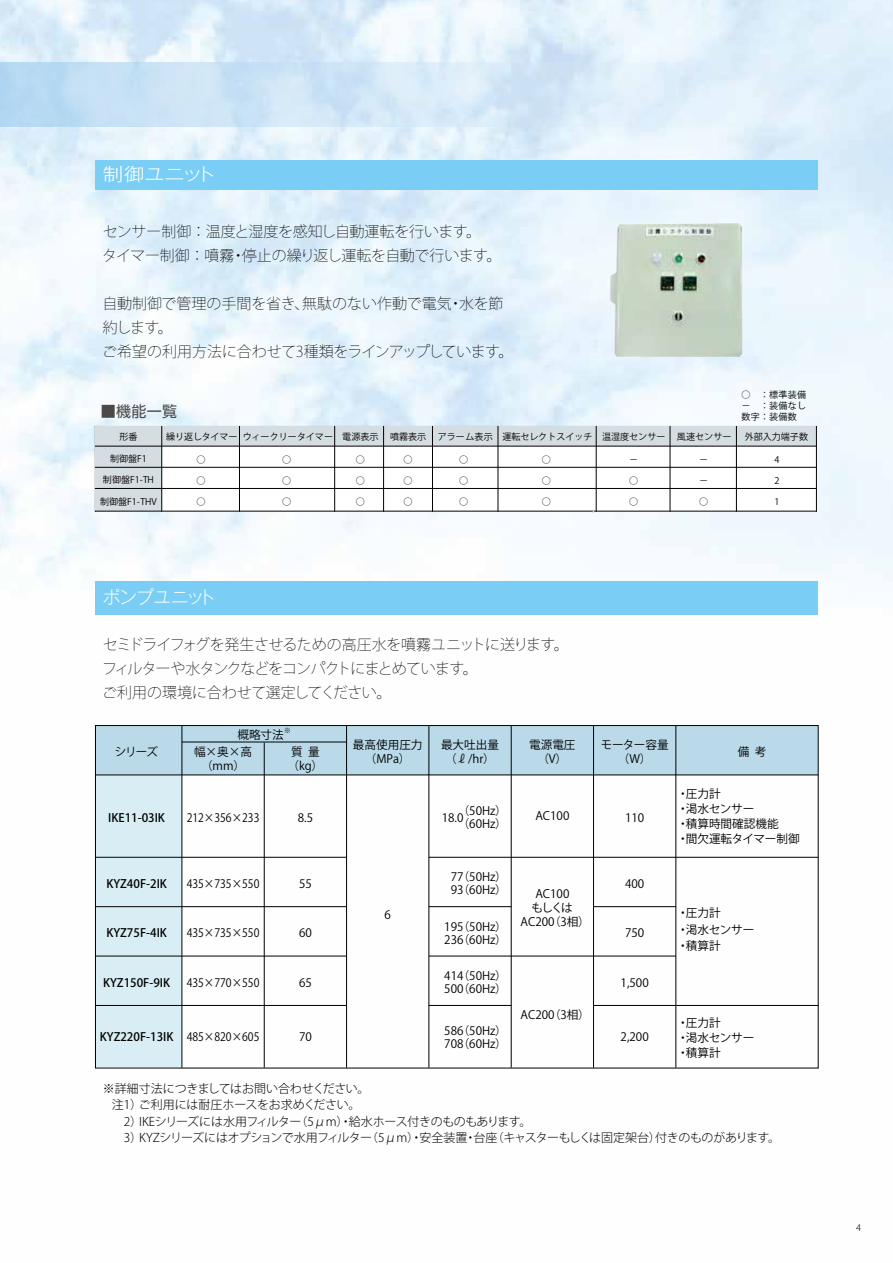
<style>
.page{position:relative;width:893px;height:1263px;background:#fff}
.page>*{position:absolute;margin:0;border:0;box-sizing:border-box;transform-origin:0 0}
.t1{font:300 18px "Gothic MB101 Pro";letter-spacing:-.08em;color:#fff}
.t2{font:300 18px "Gothic MB101 Pro";letter-spacing:-.08em;color:#fff;scale:1.15 1}
.t3{font:200 15px/24px "Koz Go Pr 6 N";letter-spacing:-.02em;color:#000}
.t4{font:200 15px/24px "Koz Go Pr 6 N";letter-spacing:-.045em;color:#000}
.t5{font:15px "Shin Go Pro";color:#4c4948}
.t6{font:300 12px "Koz Go Pro";letter-spacing:-.03em;color:#000}
.t7{font:300 12px "Koz Go Pro";letter-spacing:-.01em;color:#000}
.t8{font:300 12px "Koz Go Pro";letter-spacing:-.005em;color:#000}
.t9{font:11.55px/14px "Koz Go Pro";color:#000}
.t10{font:11.55px "Koz Go Pro";color:#000;scale:.9 1}
.t11{font:500 11.55px "Koz Go Pro";color:#000}
.t12{font:9.15px "Koz Go Pr 6 N";color:#040000}
.t13{font:9px/10.8px "Koz Go Pro";letter-spacing:.025em;color:#000;text-align:justify}
.t14{font:300 9px "Koz Go Pr 6 N";color:#000}
.t15{font:7.2px "Koz Go Pro";color:#000}
</style>
<div class="page">
<img style="left:0;top:0;width:893px;height:1069px">
<div style="left:95px;top:160px;width:723px;height:29px;background:#7acdf4"></div>
<div style="left:95px;top:581px;width:722px;height:33px;background:#7acdf4"></div>
<svg style="left:0;top:63px;width:893px;height:64px;background:#d3e7f7"></svg>
<img style="left:608px;top:224px;width:138px;height:132px">
<div style="left:97px;top:426px;width:719px;height:85px;background:#fff"></div>
<hr style="left:95px;top:426px;width:721px;height:1px;background:#040000">
<div style="left:95px;top:446px;width:67px;height:65px;background:#d4dde1"></div>
<div style="left:95px;top:427px;width:721px;height:19px;background:#d4dde1"></div>
<hr style="left:95px;top:446px;width:721px;height:1px;background:#040000">
<hr style="left:95px;top:467px;width:721px;height:1px;background:#040000">
<hr style="left:95px;top:488px;width:721px;height:1px;background:#040000">
<hr style="left:161px;top:426px;width:1px;height:85px;background:#040000">
<hr style="left:239px;top:426px;width:1px;height:85px;background:#040000">
<hr style="left:334px;top:426px;width:1px;height:85px;background:#040000">
<hr style="left:383px;top:426px;width:1px;height:85px;background:#040000">
<hr style="left:432px;top:426px;width:1px;height:85px;background:#040000">
<hr style="left:498px;top:426px;width:1px;height:85px;background:#040000">
<hr style="left:596px;top:426px;width:1px;height:85px;background:#040000">
<hr style="left:670px;top:426px;width:1px;height:85px;background:#040000">
<hr style="left:736px;top:426px;width:1px;height:85px;background:#040000">
<hr style="left:95px;top:511px;width:721px;height:1px;background:#040000">
<hr style="left:816px;top:427px;width:1px;height:84px;background:#040000">
<div style="left:95px;top:774px;width:87px;height:294px;background:#d8eef4"></div>
<div style="left:95px;top:774px;width:87px;height:294px;border:1px solid #fff"></div>
<div style="left:95px;top:725px;width:723px;height:50px;background:#badaea"></div>
<hr style="left:95px;top:774px;width:723px;height:1px;background:#000">
<hr style="left:95px;top:857px;width:252px;height:1px;background:#000">
<hr style="left:429px;top:857px;width:389px;height:1px;background:#000">
<hr style="left:95px;top:906px;width:252px;height:1px;background:#000">
<hr style="left:429px;top:906px;width:82px;height:1px;background:#000">
<hr style="left:593px;top:906px;width:83px;height:1px;background:#000">
<hr style="left:95px;top:956px;width:252px;height:1px;background:#000">
<hr style="left:429px;top:956px;width:247px;height:1px;background:#000">
<hr style="left:95px;top:1005px;width:252px;height:1px;background:#000">
<hr style="left:429px;top:1005px;width:82px;height:1px;background:#000">
<hr style="left:593px;top:1005px;width:225px;height:1px;background:#000">
<hr style="left:182px;top:742px;width:165px;height:1px;background:#000">
<hr style="left:182px;top:725px;width:1px;height:343px;background:#000">
<hr style="left:264px;top:743px;width:1px;height:325px;background:#000">
<hr style="left:346px;top:725px;width:1px;height:343px;background:#000">
<hr style="left:428px;top:725px;width:1px;height:343px;background:#000">
<hr style="left:511px;top:725px;width:1px;height:343px;background:#000">
<hr style="left:593px;top:725px;width:1px;height:343px;background:#000">
<hr style="left:675px;top:725px;width:1px;height:342px;background:#000">
<h1 class="t2" style="left:103px;top:160px;width:100px">制御ユニット</h1>
<p class="t3" style="left:102px;top:219px;width:401px">センサー制御 ： 温度と湿度を感知し自動運転を行います。<br>タイマー制御 ： 噴霧・停止の繰り返し運転を自動で行います。</p>
<p class="t3" style="left:102px;top:291px;width:413px">自動制御で管理の手間を省き、無駄のない作動で電気・水を節約します。<br>ご希望の利用方法に合わせて3種類をラインアップしています。</p>
<p class="t5" style="left:101px;top:399px;width:78px">■機能一覧</p>
<p class="t13" style="left:742px;top:390px;width:66px">○　：標準装備－　：装備なし数字：装備数</p>
<p class="t12" style="left:119px;top:432px;width:20px">形番</p>
<p class="t12" style="left:166px;top:432px;width:214px">繰り返しタイマーウィークリータイマー 電源表示</p>
<p class="t12" style="left:390px;top:432px;width:38px">噴霧表示</p>
<p class="t12" style="left:438px;top:432px;width:295px">アラーム表示 運転セレクトスイッチ 温湿度センサー 風速センサー</p>
<p class="t12" style="left:745px;top:432px;width:65px">外部入力端子数</p>
<p class="t12" style="left:110px;top:454px;width:38px">制御盤F1</p>
<p class="t12" style="left:196px;top:454px;width:11px">○</p>
<p class="t12" style="left:282px;top:454px;width:11px">○</p>
<p class="t12" style="left:356px;top:454px;width:11px">○</p>
<p class="t12" style="left:404px;top:454px;width:11px">○</p>
<p class="t12" style="left:459px;top:454px;width:11px">○</p>
<p class="t12" style="left:542px;top:454px;width:11px">○</p>
<p class="t12" style="left:629px;top:454px;width:11px">－</p>
<p class="t12" style="left:699px;top:454px;width:11px">－</p>
<p class="t12" style="left:774px;top:454px;width:6px">4</p>
<p class="t12" style="left:103px;top:474px;width:52px">制御盤F1-TH</p>
<p class="t12" style="left:196px;top:475px;width:11px">○</p>
<p class="t12" style="left:282px;top:475px;width:11px">○</p>
<p class="t12" style="left:356px;top:475px;width:11px">○</p>
<p class="t12" style="left:404px;top:475px;width:11px">○</p>
<p class="t12" style="left:459px;top:475px;width:11px">○</p>
<p class="t12" style="left:542px;top:475px;width:11px">○</p>
<p class="t12" style="left:629px;top:475px;width:11px">○</p>
<p class="t12" style="left:699px;top:475px;width:11px">－</p>
<p class="t12" style="left:774px;top:475px;width:6px">2</p>
<p class="t12" style="left:100px;top:497px;width:58px">制御盤F1-THV</p>
<p class="t12" style="left:196px;top:497px;width:11px">○</p>
<p class="t12" style="left:282px;top:497px;width:11px">○</p>
<p class="t12" style="left:356px;top:497px;width:11px">○</p>
<p class="t12" style="left:404px;top:497px;width:11px">○</p>
<p class="t12" style="left:459px;top:497px;width:11px">○</p>
<p class="t12" style="left:542px;top:497px;width:11px">○</p>
<p class="t12" style="left:629px;top:497px;width:11px">○</p>
<p class="t12" style="left:699px;top:497px;width:11px">○</p>
<p class="t12" style="left:774px;top:497px;width:6px">1</p>
<h1 class="t1" style="left:103px;top:583px;width:115px">ポンプユニット</h1>
<p class="t4" style="left:102px;top:633px;width:468px">セミドライフォグを発生させるための高圧水を噴霧ユニットに送ります。フィルターや水タンクなどをコンパクトにまとめています。<br>ご利用の環境に合わせて選定してください。</p>
<p class="t9" style="left:237px;top:728px;width:48px">概略寸法</p>
<p class="t15" style="left:284px;top:726px;width:9px">※</p>
<p class="t9" style="left:115px;top:745px;width:45px">シリーズ</p>
<p class="t9" style="left:601px;top:738px;width:69px;text-align:center">モーター容量（W）</p>
<p class="t9" style="left:353px;top:738px;width:71px;text-align:center">最高使用圧力（MPa）</p>
<p class="t9" style="left:441px;top:738px;width:60px;text-align:center">最大吐出量（ℓ/hr）</p>
<p class="t9" style="left:738px;top:745px;width:30px">備 考</p>
<p class="t9" style="left:677px;top:786px;width:124px;line-height:15px">・圧力計<br>・渇水センサー<br>・積算時間確認機能<br>・間欠運転タイマー制御</p>
<p class="t9" style="left:529px;top:738px;width:48px;text-align:center">電源電圧（V）</p>
<p class="t9" style="left:194px;top:745px;width:60px;text-align:center">幅×奥×高（mm）</p>
<p class="t9" style="left:288px;top:745px;width:37px">質 量（kg）</p>
<p class="t9" style="left:442px;top:811px;width:23px">18.0</p>
<p class="t9" style="left:458px;top:805px;width:51px;line-height:13px">（50Hz）（60Hz）</p>
<p class="t9" style="left:535px;top:809px;width:36px">AC100</p>
<p class="t11" style="left:108px;top:810px;width:58px">IKE11-03IK</p>
<p class="t10" style="left:187px;top:810px;width:82px">212×356×233</p>
<p class="t9" style="left:298px;top:811px;width:17px">8.5</p>
<p class="t9" style="left:625px;top:811px;width:21px">110</p>
<p class="t11" style="left:106px;top:876px;width:62px">KYZ40F-2IK</p>
<p class="t10" style="left:187px;top:876px;width:82px">435×735×550</p>
<p class="t9" style="left:299px;top:877px;width:14px">55</p>
<p class="t11" style="left:106px;top:925px;width:62px">KYZ75F-4IK</p>
<p class="t10" style="left:187px;top:925px;width:82px">435×735×550</p>
<p class="t9" style="left:299px;top:926px;width:14px">60</p>
<p class="t11" style="left:103px;top:975px;width:69px">KYZ150F-9IK</p>
<p class="t10" style="left:187px;top:975px;width:82px">435×770×550</p>
<p class="t9" style="left:299px;top:975px;width:14px">65</p>
<p class="t11" style="left:100px;top:1029px;width:75px">KYZ220F-13IK</p>
<p class="t10" style="left:187px;top:1029px;width:82px">485×820×605</p>
<p class="t9" style="left:299px;top:1029px;width:14px">70</p>
<p class="t9" style="left:384px;top:908px;width:8px">6</p>
<p class="t9" style="left:451px;top:871px;width:58px;line-height:13px">77（50Hz）<br>93（60Hz）</p>
<p class="t9" style="left:444px;top:920px;width:64px;line-height:13px">195（50Hz）<br>236（60Hz）</p>
<p class="t9" style="left:444px;top:969px;width:64px;line-height:13px">414（50Hz）<br>500（60Hz）</p>
<p class="t9" style="left:444px;top:1025px;width:64px;line-height:13px">586（50Hz）<br>708（60Hz）</p>
<p class="t9" style="left:520px;top:887px;width:71px;text-align:center">AC100<br>もしくは<br>AC200（3相）</p>
<p class="t9" style="left:520px;top:1008px;width:71px">AC200（3相）</p>
<p class="t9" style="left:625px;top:877px;width:21px">400</p>
<p class="t9" style="left:625px;top:926px;width:21px">750</p>
<p class="t9" style="left:621px;top:976px;width:30px">1,500</p>
<p class="t9" style="left:621px;top:1030px;width:30px">2,200</p>
<p class="t9" style="left:677px;top:905px;width:79px;line-height:16.5px">・圧力計<br>・渇水センサー・積算計</p>
<p class="t9" style="left:677px;top:1015px;width:79px;line-height:15px">・圧力計<br>・渇水センサー・積算計</p>
<p class="t7" style="left:103px;top:1081px;width:268px">※詳細寸法につきましてはお問い合わせください。</p>
<p class="t8" style="left:112px;top:1097px;width:250px">注1）ご利用には耐圧ホースをお求めください。</p>
<p class="t6" style="left:124px;top:1114px;width:409px">2）IKEシリーズには水用フィルター（5μm）・給水ホース付きのものもあります。</p>
<p class="t6" style="left:124px;top:1130px;width:658px">3）KYZシリーズにはオプションで水用フィルター（5μm）・安全装置・台座（キャスターもしくは固定架台）付きのものがあります。</p>
<p class="t14" style="left:856px;top:1223px;width:6px">4</p>
</div>
